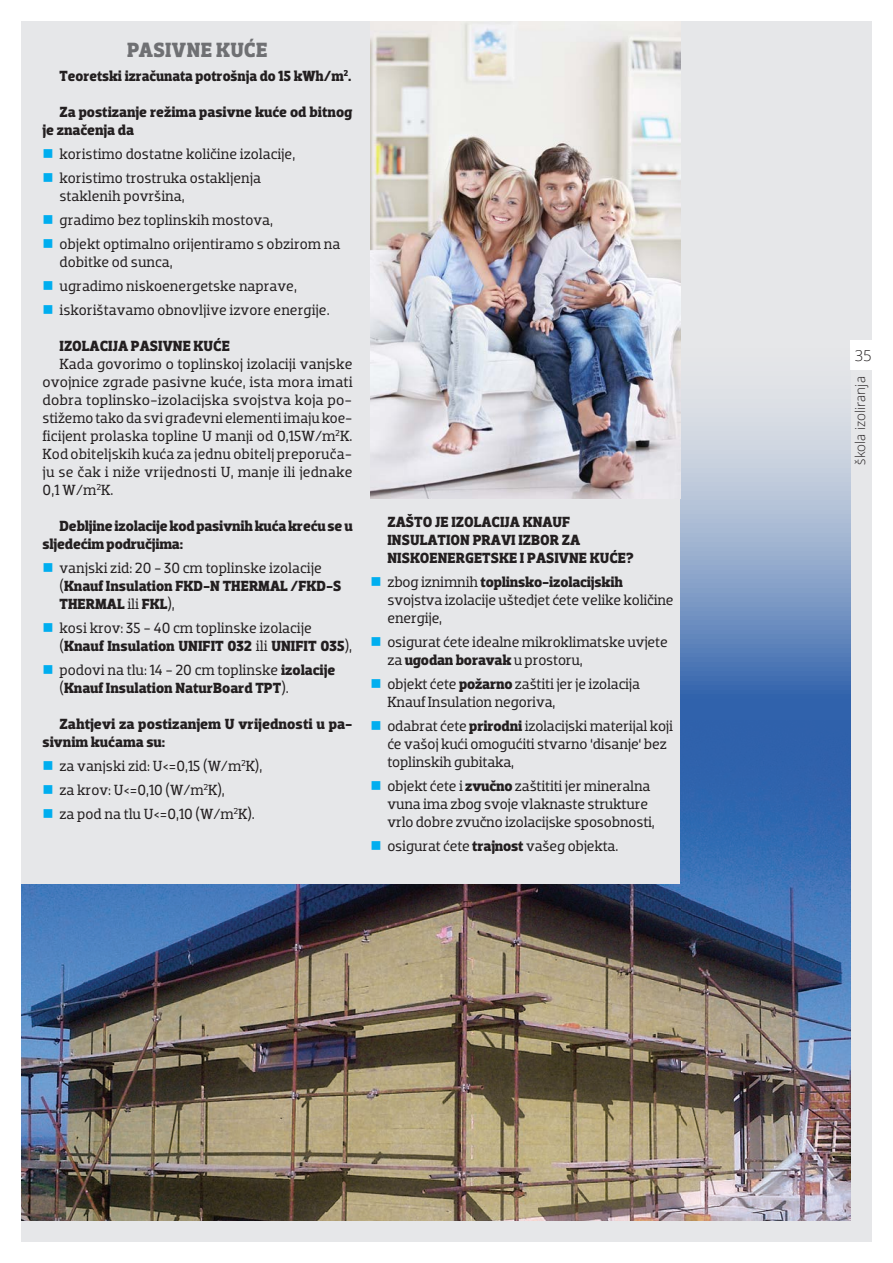
<style>
.page{position:relative;width:893px;height:1263px;background:#fff}
.page>*{position:absolute;margin:0;border:0;box-sizing:border-box;transform-origin:0 0}
.t1{font:700 21px "Dobra Slab";letter-spacing:.02em;color:#6f7073}
.t2{font:15px/18px "Dobra Slab";letter-spacing:-.01em;color:#231f20}
.t3{font:700 15px/18px "Dobra Slab";color:#231f20}
.t4{font:300 15px "Open Sans";color:#231f20}
.t5{font:300 13.5px "Open Sans";color:#231f20}
.s1{color:#00aeef}
.s2{font-weight:400}
.s3{font-weight:700}
</style>
<div class="page">
<div style="left:21px;top:21px;width:851px;height:1221px;background:#e6e7e9"></div>
<div style="left:850px;top:340px;width:43px;height:30px;background:#fff"></div>
<svg style="left:680px;top:43px;width:170px;height:677px"></svg>
<img style="left:680px;top:720px;width:170px;height:500px">
<img style="left:21px;top:884px;width:659px;height:336px">
<img style="left:370px;top:21px;width:310px;height:477px">
<h1 class="t1" style="left:127px;top:38px;width:142px">PASIVNE KUĆE</h1>
<p class="t3" style="left:60px;top:67px;width:293px">Teoretski izračunata potrošnja do 15 kWh/m<sup>2</sup>.</p>
<p class="t3" style="left:43px;top:103px;width:311px;text-indent:17px">Za postizanje režima pasivne kuće od bitnog je značenja da</p>
<p class="t2" style="left:43px;top:145px;width:254px"><span class="s1">■</span> koristimo dostatne količine izolacije,</p>
<p class="t2" style="left:60px;top:169px;width:203px;text-indent:-17px"><span class="s1">■</span> koristimo trostruka ostakljenja staklenih površina,</p>
<p class="t2" style="left:43px;top:211px;width:232px"><span class="s1">■</span> gradimo bez toplinskih mostova,</p>
<p class="t2" style="left:60px;top:235px;width:282px;text-indent:-17px"><span class="s1">■</span> objekt optimalno orijentiramo s obzirom na dobitke od sunca,</p>
<p class="t2" style="left:43px;top:277px;width:256px"><span class="s1">■</span> ugradimo niskoenergetske naprave,</p>
<p class="t2" style="left:43px;top:301px;width:289px"><span class="s1">■</span> iskorištavamo obnovljive izvore energije.</p>
<p class="t3" style="left:60px;top:337px;width:172px">IZOLACIJA PASIVNE KUĆE</p>
<p class="t2" style="left:43px;top:355px;width:312px;text-align:justify;text-indent:17px">Kada govorimo o toplinskoj izolaciji vanjske ovojnice zgrade pasivne kuće, ista mora imati dobra toplinsko-izolacijska svojstva koja po&shy;stižemo tako da svi građevni elementi imaju koe&shy;ficijent prolaska topline U manji od 0,15W/m<sup>2</sup>K.<br>Kod obiteljskih kuća za jednu obitelj preporuča&shy;ju se čak i niže vrijednosti U, manje ili jednake 0,1 W/m<sup>2</sup>K.</p>
<p class="t3" style="left:43px;top:517px;width:312px;text-indent:17px">Debljine izolacije kod pasivnih kuća kreću se u sljedećim područjima:</p>
<p class="t3" style="left:60px;top:559px;width:284px;text-indent:-17px"><span class="s1">■</span> <span class="s2">vanjski zid: 20 - 30 cm toplinske izolacije (</span>Knauf Insulation FKD-N THERMAL /FKD-S<br>THERMAL <span class="s2">ili</span> FKL<span class="s2">),</span></p>
<p class="t2" style="left:60px;top:619px;width:294px;text-indent:-17px"><span class="s1">■</span> kosi krov: 35 - 40 cm toplinske izolacije (<span class="s3">Knauf Insulation UNIFIT 032</span> ili <span class="s3">UNIFIT 035</span>),</p>
<p class="t3" style="left:60px;top:661px;width:277px;text-indent:-17px"><span class="s1">■</span> <span class="s2">podovi na tlu: 14 - 20 cm toplinske</span> izolacije <span class="s2">(</span>Knauf Insulation NaturBoard TPT<span class="s2">).</span></p>
<p class="t3" style="left:43px;top:715px;width:311px;text-indent:17px">Zahtjevi za postizanjem U vrijednosti u pa&shy;sivnim kućama su:</p>
<p class="t2" style="left:43px;top:757px;width:221px"><span class="s1">■</span> za vanjski zid: U&lt;=0,15 (W/m<sup>2</sup>K),</p>
<p class="t2" style="left:43px;top:781px;width:184px"><span class="s1">■</span> za krov: U&lt;=0,10 (W/m<sup>2</sup>K),</p>
<p class="t2" style="left:43px;top:805px;width:214px"><span class="s1">■</span> za pod na tlu U&lt;=0,10 (W/m<sup>2</sup>K).</p>
<p class="t3" style="left:387px;top:513px;width:248px">ZAŠTO JE IZOLACIJA KNAUF<br>INSULATION PRAVI IZBOR ZA<br>NISKOENERGETSKE I PASIVNE KUĆE?</p>
<p class="t2" style="left:387px;top:573px;width:288px;text-indent:-17px"><span class="s1">■</span> zbog iznimnih <span class="s3">toplinsko-izolacijskih </span>svojstva izolacije uštedjet ćete velike količine energije,</p>
<p class="t2" style="left:387px;top:633px;width:282px;text-indent:-17px"><span class="s1">■</span> osigurat ćete idealne mikroklimatske uvjete za <span class="s3">ugodan boravak</span> u prostoru,</p>
<p class="t2" style="left:387px;top:675px;width:254px;text-indent:-17px"><span class="s1">■</span> objekt ćete <span class="s3">požarno</span> zaštiti jer je izolacija<br>Knauf Insulation negoriva,</p>
<p class="t2" style="left:387px;top:717px;width:287px;text-indent:-17px"><span class="s1">■</span> odabrat ćete <span class="s3">prirodni</span> izolacijski materijal koji će vašoj kući omogućiti stvarno ‘disanje‘ bez toplinskih gubitaka,</p>
<p class="t2" style="left:387px;top:777px;width:269px;text-indent:-17px"><span class="s1">■</span> objekt ćete i <span class="s3">zvučno</span> zaštititi jer mineralna vuna ima zbog svoje vlaknaste strukture vrlo dobre zvučno izolacijske sposobnosti,</p>
<p class="t2" style="left:370px;top:837px;width:249px"><span class="s1">■</span> osigurat ćete <span class="s3">trajnost</span> vašeg objekta.</p>
<p class="t4" style="left:855px;top:345px;width:19px">35</p>
<p class="t5" style="left:851px;top:465px;width:90px;rotate:-90deg">škola izoliranja</p>
</div>
